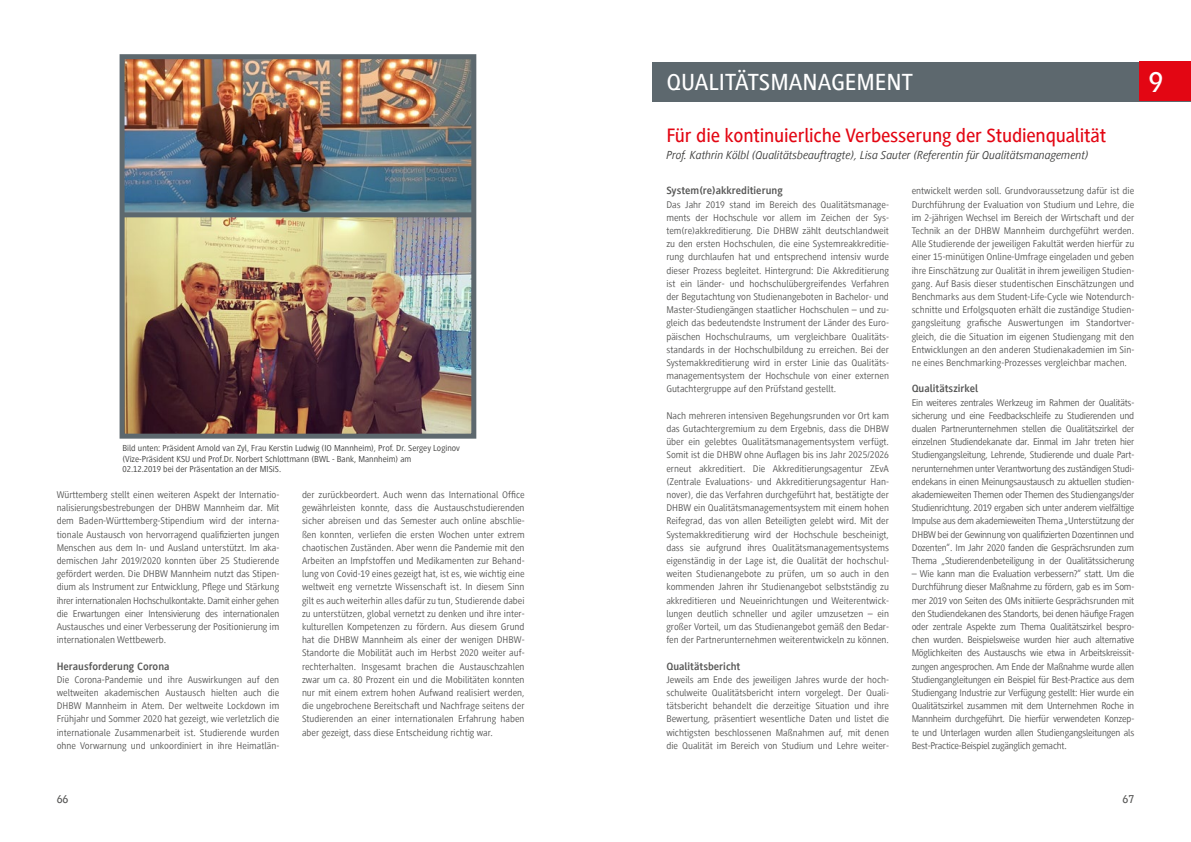
<style>
.page{position:relative;width:1191px;height:842px;background:#fff}
.page>*{position:absolute;margin:0;border:0;box-sizing:border-box;transform-origin:0 0}
.t1{font:500 30px "Generis Sans Com";color:#fff}
.t2{font:500 24px "Generis Sans Com";color:#fff}
.t3{font:500 20px "Generis Sans Com";letter-spacing:-.01em;color:#e30613}
.t4{font:italic 12px "Generis Sans Com";color:#3c3c3b}
.t5{font:500 12px "Generis Sans Com";color:#575756}
.t6{font:700 11px "Generis Sans Com";color:#575756}
.t7{font:10px/13.2px "Generis Sans Com";color:#575756;text-align:justify}
.t8{font:9px/10.8px "Generis Sans Com";color:#3c3c3b}
</style>
<div class="page">
<div style="left:652px;top:62px;width:539px;height:40px;background:#5d686e"></div>
<div style="left:1140px;top:62px;width:51px;height:39px;background:#e30613"></div>
<img style="left:126px;top:217px;width:344px;height:216px">
<img style="left:126px;top:60px;width:344px;height:152px">
<div style="left:120px;top:54px;width:356px;height:385px;border:5px solid #5d686e"></div>
<div style="left:122px;top:212px;width:352px;height:5px;background:#5d686e"></div>
<p class="t8" style="left:122px;top:443px;width:339px">Bild unten: Präsident Arnold van Zyl, Frau Kerstin Ludwig (IO Mannheim), Prof. Dr. Sergey Loginov (Vize-Präsident KSU und Prof.Dr. Norbert Schlottmann (BWL - Bank, Mannheim) am<br>02.12.2019 bei der Präsentation an der MISiS.</p>
<p class="t7" style="left:57px;top:488px;width:224px">Württemberg stellt einen weiteren Aspekt der Internatio&shy;nalisierungsbestrebungen der DHBW Mannheim dar. Mit dem Baden-Württemberg-Stipendium wird der interna&shy;tionale Austausch von hervorragend qualifizierten jungen Menschen aus dem In- und Ausland unterstützt. Im aka&shy;demischen Jahr 2019/2020 konnten über 25 Studierende gefördert werden. Die DHBW Mannheim nutzt das Stipen&shy;dium als Instrument zur Entwicklung, Pflege und Stärkung ihrer internationalen Hochschulkontakte. Damit einher gehen die Erwartungen einer Intensivierung des internationalen Austausches und einer Verbesserung der Positionierung im internationalen Wettbewerb.</p>
<p class="t6" style="left:57px;top:660px;width:114px">Herausforderung Corona</p>
<p class="t7" style="left:57px;top:673px;width:224px">Die Corona-Pandemie und ihre Auswirkungen auf den weltweiten akademischen Austausch hielten auch die DHBW Mannheim in Atem. Der weltweite Lockdown im Frühjahr und Sommer 2020 hat gezeigt, wie verletzlich die internationale Zusammenarbeit ist. Studierende wurden ohne Vorwarnung und unkoordiniert in ihre Heimatlän-</p>
<p class="t7" style="left:302px;top:488px;width:224px">der zurückbeordert. Auch wenn das International Office gewährleisten konnte, dass die Austauschstudierenden sicher abreisen und das Semester auch online abschlie&shy;ßen konnten, verliefen die ersten Wochen unter extrem chaotischen Zuständen. Aber wenn die Pandemie mit den Arbeiten an Impfstoffen und Medikamenten zur Behand&shy;lung von Covid-19 eines gezeigt hat, ist es, wie wichtig eine weltweit eng vernetzte Wissenschaft ist. In diesem Sinn gilt es auch weiterhin alles dafür zu tun, Studierende dabei zu unterstützen, global vernetzt zu denken und ihre inter&shy;kulturellen Kompetenzen zu fördern. Aus diesem Grund hat die DHBW Mannheim als einer der wenigen DHBW-Standorte die Mobilität auch im Herbst 2020 weiter auf&shy;rechterhalten. Insgesamt brachen die Austauschzahlen zwar um ca. 80 Prozent ein und die Mobilitäten konnten nur mit einem extrem hohen Aufwand realisiert werden, die ungebrochene Bereitschaft und Nachfrage seitens der Studierenden an einer internationalen Erfahrung haben aber gezeigt, dass diese Entscheidung richtig war.</p>
<h2 class="t2" style="left:666px;top:69px;width:248px">QUALITÄTSMANAGEMENT</h2>
<h1 class="t1" style="left:1148px;top:66px;width:16px">9</h1>
<h3 class="t3" style="left:666px;top:125px;width:441px">Für die kontinuierliche Verbesserung der Studienqualität</h3>
<p class="t4" style="left:666px;top:149px;width:424px">Prof. Kathrin Kölbl (Qualitätsbeauftragte), Lisa Sauter (Referentin für Qualitätsmanagement)</p>
<p class="t6" style="left:666px;top:185px;width:118px">System(re)akkreditierung</p>
<p class="t7" style="left:666px;top:198px;width:224px">Das Jahr 2019 stand im Bereich des Qualitätsmanage&shy;ments der Hochschule vor allem im Zeichen der Sys&shy;tem(re)akkreditierung. Die DHBW zählt deutschlandweit zu den ersten Hochschulen, die eine Systemreakkreditie&shy;rung durchlaufen hat und entsprechend intensiv wurde dieser Prozess begleitet. Hintergrund: Die Akkreditierung ist ein länder- und hochschulübergreifendes Verfahren der Begutachtung von Studienangeboten in Bachelor- und Master-Studiengängen staatlicher Hochschulen – und zu&shy;gleich das bedeutendste Instrument der Länder des Euro&shy;päischen Hochschulraums, um vergleichbare Qualitäts&shy;standards in der Hochschulbildung zu erreichen. Bei der Systemakkreditierung wird in erster Linie das Qualitäts&shy;managementsystem der Hochschule von einer externen Gutachtergruppe auf den Prüfstand gestellt.</p>
<p class="t7" style="left:666px;top:409px;width:224px">Nach mehreren intensiven Begehungsrunden vor Ort kam das Gutachtergremium zu dem Ergebnis, dass die DHBW über ein gelebtes Qualitätsmanagementsystem verfügt.<br>Somit ist die DHBW ohne Auflagen bis ins Jahr 2025/2026 erneut akkreditiert. Die Akkreditierungsagentur ZEvA (Zentrale Evaluations- und Akkreditierungsagentur Han&shy;nover), die das Verfahren durchgeführt hat, bestätigte der DHBW ein Qualitätsmanagementsystem mit einem hohen Reifegrad, das von allen Beteiligten gelebt wird. Mit der Systemakkreditierung wird der Hochschule bescheinigt, dass sie aufgrund ihres Qualitätsmanagementsystems eigenständig in der Lage ist, die Qualität der hochschul&shy;weiten Studienangebote zu prüfen, um so auch in den kommenden Jahren ihr Studienangebot selbstständig zu akkreditieren und Neueinrichtungen und Weiterentwick&shy;lungen deutlich schneller und agiler umzusetzen – ein großer Vorteil, um das Studienangebot gemäß den Bedar&shy;fen der Partnerunternehmen weiterentwickeln zu können.</p>
<p class="t6" style="left:666px;top:660px;width:76px">Qualitätsbericht</p>
<p class="t7" style="left:666px;top:673px;width:224px">Jeweils am Ende des jeweiligen Jahres wurde der hoch&shy;schulweite Qualitätsbericht intern vorgelegt. Der Quali&shy;tätsbericht behandelt die derzeitige Situation und ihre Bewertung, präsentiert wesentliche Daten und listet die wichtigsten beschlossenen Maßnahmen auf, mit denen die Qualität im Bereich von Studium und Lehre weiter-</p>
<p class="t7" style="left:911px;top:185px;width:224px">entwickelt werden soll. Grundvoraussetzung dafür ist die Durchführung der Evaluation von Studium und Lehre, die im 2-jährigen Wechsel im Bereich der Wirtschaft und der Technik an der DHBW Mannheim durchgeführt werden.<br>Alle Studierende der jeweiligen Fakultät werden hierfür zu einer 15-minütigen Online-Umfrage eingeladen und geben ihre Einschätzung zur Qualität in ihrem jeweiligen Studien&shy;gang. Auf Basis dieser studentischen Einschätzungen und Benchmarks aus dem Student-Life-Cycle wie Notendurch&shy;schnitte und Erfolgsquoten erhält die zuständige Studien&shy;gangsleitung grafische Auswertungen im Standortver&shy;gleich, die die Situation im eigenen Studiengang mit den Entwicklungen an den anderen Studienakademien im Sin&shy;ne eines Benchmarking-Prozesses vergleichbar machen.</p>
<p class="t6" style="left:911px;top:383px;width:68px">Qualitätszirkel</p>
<p class="t7" style="left:911px;top:396px;width:224px">Ein weiteres zentrales Werkzeug im Rahmen der Qualitäts&shy;sicherung und eine Feedbackschleife zu Studierenden und dualen Partnerunternehmen stellen die Qualitätszirkel der einzelnen Studiendekanate dar. Einmal im Jahr treten hier Studiengangsleitung, Lehrende, Studierende und duale Part&shy;nerunternehmen unter Verantwortung des zuständigen Studi&shy;endekans in einen Meinungsaustausch zu aktuellen studien&shy;akademieweiten Themen oder Themen des Studiengangs/der Studienrichtung. 2019 ergaben sich unter anderem vielfältige Impulse aus dem akademieweiten Thema „Unterstützung der DHBW bei der Gewinnung von qualifizierten Dozentinnen und Dozenten“. Im Jahr 2020 fanden die Gesprächsrunden zum Thema „Studierendenbeteiligung in der Qualitätssicherung</p>
<p class="t7" style="left:911px;top:567px;width:224px">– Wie kann man die Evaluation verbessern?“ statt. Um die Durchführung dieser Maßnahme zu fördern, gab es im Som&shy;mer 2019 von Seiten des QMs initiierte Gesprächsrunden mit den Studiendekanen des Standorts, bei denen häufige Fragen oder zentrale Aspekte zum Thema Qualitätszirkel bespro&shy;chen wurden. Beispielsweise wurden hier auch alternative Möglichkeiten des Austauschs wie etwa in Arbeitskreissit&shy;zungen angesprochen. Am Ende der Maßnahme wurde allen Studiengangleitungen ein Beispiel für Best-Practice aus dem Studiengang Industrie zur Verfügung gestellt: Hier wurde ein Qualitätszirkel zusammen mit dem Unternehmen Roche in Mannheim durchgeführt. Die hierfür verwendeten Konzep&shy;te und Unterlagen wurden allen Studiengangsleitungen als Best-Practice-Beispiel zugänglich gemacht.</p>
<p class="t5" style="left:57px;top:792px;width:13px">66</p>
<p class="t5" style="left:1122px;top:792px;width:13px">67</p>
</div>
